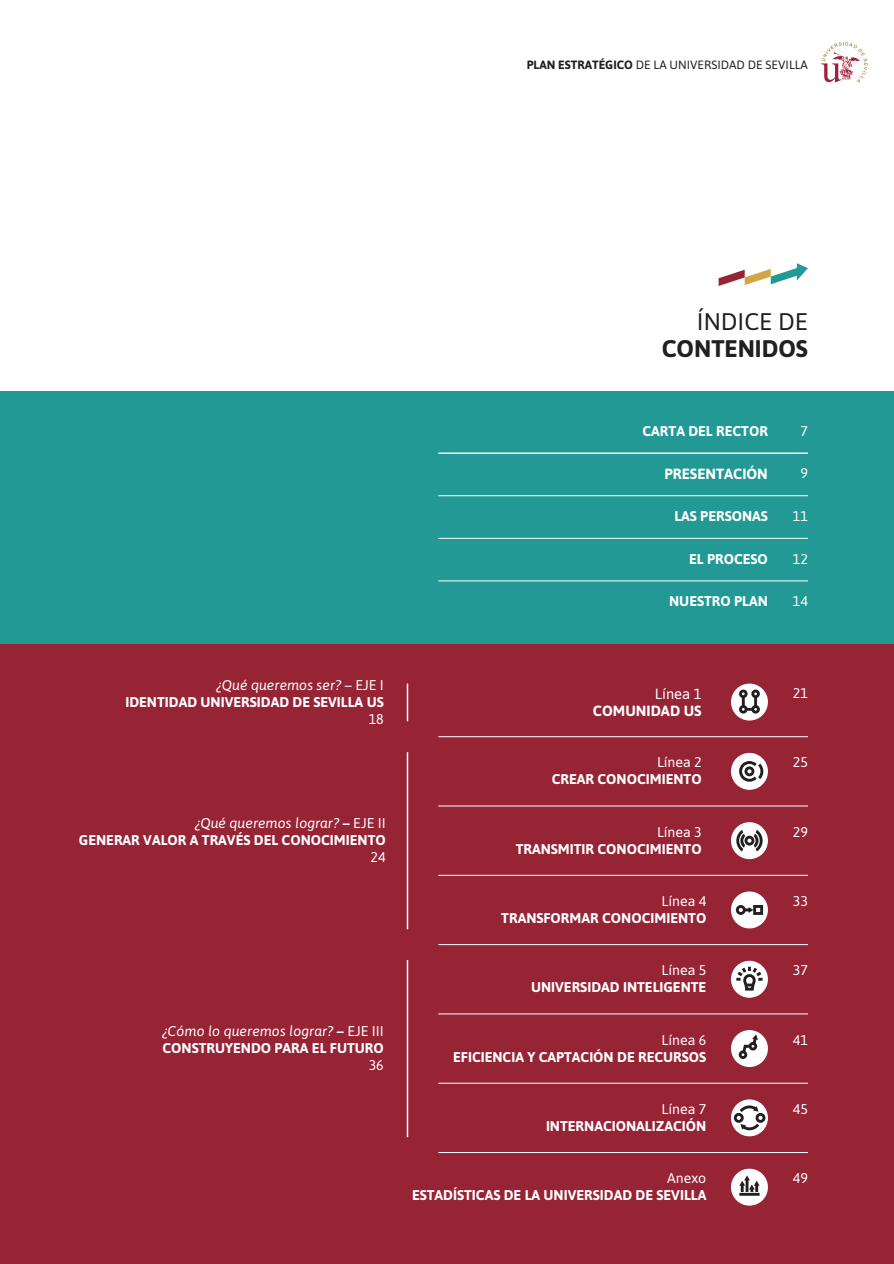
<style>
.page{position:relative;width:894px;height:1264px;background:#fff}
.page>*{position:absolute;margin:0;border:0;box-sizing:border-box;transform-origin:0 0}
.t1{font:700 24px "Asap";color:#231f20}
.t2{font:24px "Asap";color:#231f20}
.t3{font:700 14.7px "Asap";color:#fff}
.t4{font:14.7px "Asap";color:#fff}
.t5{font:700 14.1px/17px "Asap";color:#fff;text-align:right}
.t6{font:14.1px "Asap";color:#fff}
.t7{font:12px "Asap";color:#231f20}
.s1{font-weight:700}
.s2{font-weight:400;font-style:italic}
.s3{font-weight:400}
</style>
<div class="page">
<div style="left:0;top:643px;width:893px;height:620px;background:#972435"></div>
<div style="left:0;top:391px;width:893px;height:252px;background:#239996"></div>
<svg style="left:718px;top:263px;width:89px;height:23px"></svg>
<hr style="left:438px;top:495px;width:369px;height:1px;background:#fff">
<hr style="left:438px;top:538px;width:369px;height:1px;background:#fff">
<hr style="left:438px;top:580px;width:369px;height:1px;background:#fff">
<hr style="left:438px;top:453px;width:369px;height:1px;background:#fff">
<hr style="left:438px;top:874px;width:369px;height:1px;background:#fff">
<hr style="left:438px;top:944px;width:369px;height:1px;background:#fff">
<hr style="left:438px;top:1013px;width:369px;height:1px;background:#fff">
<hr style="left:438px;top:1082px;width:369px;height:1px;background:#fff">
<div style="left:730px;top:891px;width:37px;height:37px;background:#fff;border-radius:50%"></div>
<svg style="left:735px;top:905px;width:27px;height:9px"></svg>
<svg style="left:731px;top:1099px;width:37px;height:38px"></svg>
<svg style="left:731px;top:1168px;width:37px;height:38px"></svg>
<hr style="left:739px;top:1192px;width:20px;height:3px;background:#231f20">
<svg style="left:730px;top:960px;width:37px;height:37px"></svg>
<svg style="left:734px;top:964px;width:30px;height:34px"></svg>
<div style="left:730px;top:1029px;width:37px;height:37px;background:#fff;border-radius:50%"></div>
<svg style="left:738px;top:1034px;width:20px;height:25px"></svg>
<hr style="left:438px;top:1151px;width:369px;height:1px;background:#fff">
<hr style="left:438px;top:736px;width:369px;height:1px;background:#fff">
<hr style="left:438px;top:805px;width:369px;height:1px;background:#fff">
<svg style="left:730px;top:822px;width:37px;height:37px"></svg>
<svg style="left:736px;top:827px;width:26px;height:26px"></svg>
<svg style="left:730px;top:752px;width:37px;height:37px"></svg>
<svg style="left:737px;top:759px;width:25px;height:24px"></svg>
<svg style="left:730px;top:683px;width:37px;height:37px"></svg>
<hr style="left:741px;top:693px;width:3px;height:16px;background:#231f20">
<hr style="left:753px;top:693px;width:3px;height:16px;background:#231f20">
<svg style="left:738px;top:705px;width:21px;height:8px"></svg>
<svg style="left:738px;top:689px;width:21px;height:9px"></svg>
<hr style="left:406px;top:752px;width:2px;height:177px;background:#fff">
<hr style="left:406px;top:683px;width:2px;height:38px;background:#fff">
<hr style="left:406px;top:959px;width:2px;height:177px;background:#fff">
<svg style="left:821px;top:42px;width:46px;height:41px"></svg>
<p class="t7" style="left:526px;top:57px;width:283px"><span class="s1">PLAN ESTRATÉGICO</span> DE LA UNIVERSIDAD DE SEVILLA</p>
<h1 class="t2" style="left:696px;top:306px;width:112px">ÍNDICE DE</h1>
<h1 class="t1" style="left:661px;top:332px;width:148px">CONTENIDOS</h1>
<p class="t5" style="left:642px;top:422px;width:127px">CARTA DEL RECTOR</p>
<p class="t6" style="left:800px;top:422px;width:9px">7</p>
<p class="t3" style="left:664px;top:463px;width:105px">PRESENTACIÓN</p>
<p class="t6" style="left:800px;top:463px;width:9px">9</p>
<p class="t5" style="left:674px;top:507px;width:95px">LAS PERSONAS</p>
<p class="t6" style="left:792px;top:507px;width:17px">11</p>
<p class="t5" style="left:689px;top:550px;width:80px">EL PROCESO</p>
<p class="t6" style="left:792px;top:549px;width:17px">12</p>
<p class="t5" style="left:669px;top:592px;width:100px">NUESTRO PLAN</p>
<p class="t6" style="left:792px;top:592px;width:17px">14</p>
<p class="t5" style="left:125px;top:676px;width:260px"><span class="s2">¿Qué queremos ser?</span> <span class="s3">– EJE I<br></span>IDENTIDAD UNIVERSIDAD DE SEVILLA US</p>
<p class="t6" style="left:368px;top:709px;width:17px">18</p>
<p class="t5" style="left:79px;top:813px;width:308px"><span class="s2">¿Qué queremos lograr?</span> – <span class="s3">EJE II<br></span>GENERAR VALOR A TRAVÉS DEL CONOCIMIENTO</p>
<p class="t6" style="left:370px;top:847px;width:17px">24</p>
<p class="t5" style="left:162px;top:1021px;width:223px;text-align:left"><span class="s2">¿Cómo lo queremos lograr?</span> – <span class="s3">EJE III<br></span>CONSTRUYENDO PARA EL FUTURO</p>
<p class="t6" style="left:368px;top:1055px;width:17px">36</p>
<p class="t4" style="left:654px;top:683px;width:48px">Línea 1</p>
<p class="t3" style="left:592px;top:701px;width:110px">COMUNIDAD US</p>
<p class="t6" style="left:656px;top:752px;width:46px">Línea 2</p>
<p class="t5" style="left:551px;top:770px;width:151px">CREAR CONOCIMIENTO</p>
<p class="t6" style="left:656px;top:822px;width:46px">Línea 3</p>
<p class="t5" style="left:515px;top:839px;width:187px">TRANSMITIR CONOCIMIENTO</p>
<p class="t6" style="left:661px;top:891px;width:46px">Línea 4</p>
<p class="t5" style="left:501px;top:908px;width:206px">TRANSFORMAR CONOCIMIENTO</p>
<p class="t6" style="left:661px;top:960px;width:46px">Línea 5</p>
<p class="t5" style="left:531px;top:977px;width:177px">UNIVERSIDAD INTELIGENTE</p>
<p class="t6" style="left:661px;top:1030px;width:46px">Línea 6</p>
<p class="t5" style="left:453px;top:1047px;width:254px">EFICIENCIA Y CAPTACIÓN DE RECURSOS</p>
<p class="t6" style="left:661px;top:1099px;width:46px">Línea 7</p>
<p class="t5" style="left:546px;top:1116px;width:162px">INTERNACIONALIZACIÓN</p>
<p class="t6" style="left:667px;top:1168px;width:41px">Anexo</p>
<p class="t5" style="left:412px;top:1185px;width:295px">ESTADÍSTICAS DE LA UNIVERSIDAD DE SEVILLA</p>
<p class="t6" style="left:792px;top:683px;width:17px">21</p>
<p class="t6" style="left:792px;top:752px;width:17px">25</p>
<p class="t6" style="left:792px;top:822px;width:17px">29</p>
<p class="t6" style="left:792px;top:891px;width:17px">33</p>
<p class="t6" style="left:792px;top:960px;width:17px">37</p>
<p class="t6" style="left:792px;top:1030px;width:17px">41</p>
<p class="t6" style="left:792px;top:1099px;width:17px">45</p>
<p class="t6" style="left:792px;top:1168px;width:17px">49</p>
</div>
